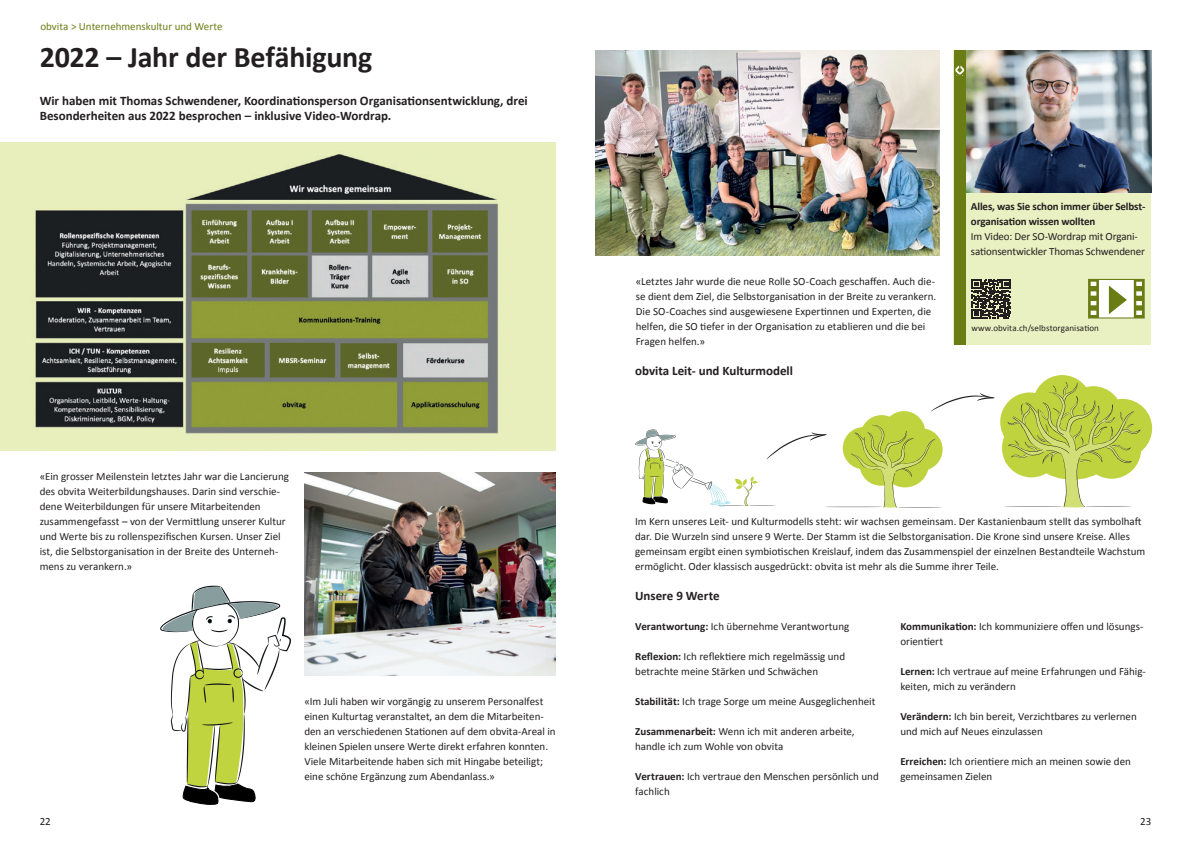
<style>
.page{position:relative;width:1191px;height:842px;background:#fff}
.page>*{position:absolute;margin:0;border:0;box-sizing:border-box;transform-origin:0 0}
.t1{font:700 30px "Calibri";letter-spacing:-.01em;color:#231f20}
.t2{font:700 13px/15px "Calibri";color:#231f20}
.t3{font:11px/15px "Calibri";letter-spacing:-.005em;color:#231f20}
.t4{font:700 11px/15px "Calibri";letter-spacing:-.015em;color:#231f20}
.t5{font:11px "Calibri";letter-spacing:-.005em;color:#6a7d14}
.t6{font:9px "Calibri";letter-spacing:.01em;color:#231f20}
.s1{font-weight:700}
</style>
<div class="page">
<img style="left:0;top:142px;width:556px;height:308px">
<svg style="left:160px;top:585px;width:149px;height:220px"></svg>
<div style="left:953px;top:50px;width:198px;height:295px;background:#e9f0c1"></div>
<svg style="left:1088px;top:279px;width:56px;height:40px;background:#bec699"></svg>
<img style="left:958px;top:50px;width:193px;height:142px">
<div style="left:954px;top:51px;width:11px;height:294px;background:#6a7d14"></div>
<svg style="left:971px;top:279px;width:40px;height:39px"></svg>
<img style="left:305px;top:472px;width:251px;height:203px">
<svg style="left:931px;top:393px;width:63px;height:19px"></svg>
<div style="left:860px;top:415px;width:42px;height:42px;background:#bfd33f;border-radius:50%"></div>
<div style="left:883px;top:411px;width:42px;height:42px;background:#bfd33f;border-radius:50%"></div>
<div style="left:1032px;top:375px;width:59px;height:59px;background:#bfd33f;border-radius:50%"></div>
<div style="left:1093px;top:399px;width:59px;height:59px;background:#bfd33f;border-radius:50%"></div>
<svg style="left:1003px;top:382px;width:137px;height:126px"></svg>
<svg style="left:635px;top:425px;width:307px;height:83px"></svg>
<img style="left:595px;top:51px;width:344px;height:204px">
<svg style="left:955px;top:66px;width:9px;height:8px"></svg>
<p class="t5" style="left:40px;top:19px;width:184px">obvita &gt; Unternehmenskultur und Werte</p>
<h1 class="t1" style="left:40px;top:38px;width:334px">2022 – Jahr der Befähigung</h1>
<p class="t2" style="left:40px;top:93px;width:489px">Wir haben mit Thomas Schwendener, Koordinationsperson Organisationsentwicklung, drei<br>Besonderheiten aus 2022 besprochen – inklusive Video-Wordrap.</p>
<p class="t3" style="left:40px;top:469px;width:251px">«Ein grosser Meilenstein letztes Jahr war die Lancierung des obvita Weiterbildungshauses. Darin sind verschie&shy;dene Weiterbildungen für unsere Mitarbeitenden zusammengefasst – von der Vermittlung unserer Kultur und Werte bis zu rollenspezifischen Kursen. Unser Ziel ist, die Selbstorganisation in der Breite des Unterneh&shy;mens zu verankern.»</p>
<p class="t3" style="left:304px;top:694px;width:253px">«Im Juli haben wir vorgängig zu unserem Personalfest einen Kulturtag veranstaltet, an dem die Mitarbeiten&shy;den an verschiedenen Stationen auf dem obvita-Areal in kleinen Spielen unsere Werte direkt erfahren konnten.<br>Viele Mitarbeitende haben sich mit Hingabe beteiligt; eine schöne Ergänzung zum Abendanlass.»</p>
<p class="t3" style="left:636px;top:274px;width:302px">«Letztes Jahr wurde die neue Rolle SO-Coach geschaffen. Auch die&shy;se dient dem Ziel, die Selbstorganisation in der Breite zu verankern.<br>Die SO-Coaches sind ausgewiesene Expertinnen und Experten, die helfen, die SO tiefer in der Organisation zu etablieren und die bei Fragen helfen.»</p>
<p class="t2" style="left:635px;top:363px;width:159px">obvita Leit- und Kulturmodell</p>
<p class="t4" style="left:971px;top:199px;width:176px">Alles, was Sie schon immer über Selbst&shy;organisation wissen wollten</p>
<p class="t3" style="left:971px;top:229px;width:175px">Im Video: Der SO-Wordrap mit Organi&shy;sationsentwickler Thomas Schwendener</p>
<p class="t6" style="left:971px;top:322px;width:129px">www.obvita.ch/selbstorganisation</p>
<p class="t3" style="left:635px;top:514px;width:511px">Im Kern unseres Leit- und Kulturmodells steht: wir wachsen gemeinsam. Der Kastanienbaum stellt das symbolhaft dar. Die Wurzeln sind unsere 9 Werte. Der Stamm ist die Selbstorganisation. Die Krone sind unsere Kreise. Alles gemeinsam ergibt einen symbiotischen Kreislauf, indem das Zusammenspiel der einzelnen Bestandteile Wachstum ermöglicht. Oder klassisch ausgedrückt: obvita ist mehr als die Summe ihrer Teile.</p>
<p class="t2" style="left:635px;top:588px;width:86px">Unsere 9 Werte</p>
<p class="t3" style="left:635px;top:619px;width:216px"><span class="s1">Verantwortung:</span> Ich übernehme Verantwortung</p>
<p class="t3" style="left:635px;top:649px;width:211px"><span class="s1">Reflexion:</span> Ich reflektiere mich regelmässig und betrachte meine Stärken und Schwächen</p>
<p class="t3" style="left:635px;top:694px;width:242px"><span class="s1">Stabilität:</span> Ich trage Sorge um meine Ausgeglichenheit</p>
<p class="t3" style="left:635px;top:724px;width:221px"><span class="s1">Zusammenarbeit:</span> Wenn ich mit anderen arbeite, handle ich zum Wohle von obvita</p>
<p class="t3" style="left:635px;top:769px;width:245px"><span class="s1">Vertrauen:</span> Ich vertraue den Menschen persönlich und fachlich</p>
<p class="t3" style="left:900px;top:619px;width:244px"><span class="s1">Kommunikation:</span> Ich kommuniziere offen und lösungs&shy;orientiert</p>
<p class="t3" style="left:900px;top:664px;width:247px"><span class="s1">Lernen:</span> Ich vertraue auf meine Erfahrungen und Fähig&shy;keiten, mich zu verändern</p>
<p class="t3" style="left:900px;top:709px;width:238px"><span class="s1">Verändern:</span> Ich bin bereit, Verzichtbares zu verlernen und mich auf Neues einzulassen</p>
<p class="t3" style="left:900px;top:754px;width:232px"><span class="s1">Erreichen:</span> Ich orientiere mich an meinen sowie den gemeinsamen Zielen</p>
<p class="t3" style="left:40px;top:814px;width:13px">22</p>
<p class="t3" style="left:1140px;top:814px;width:13px">23</p>
</div>
